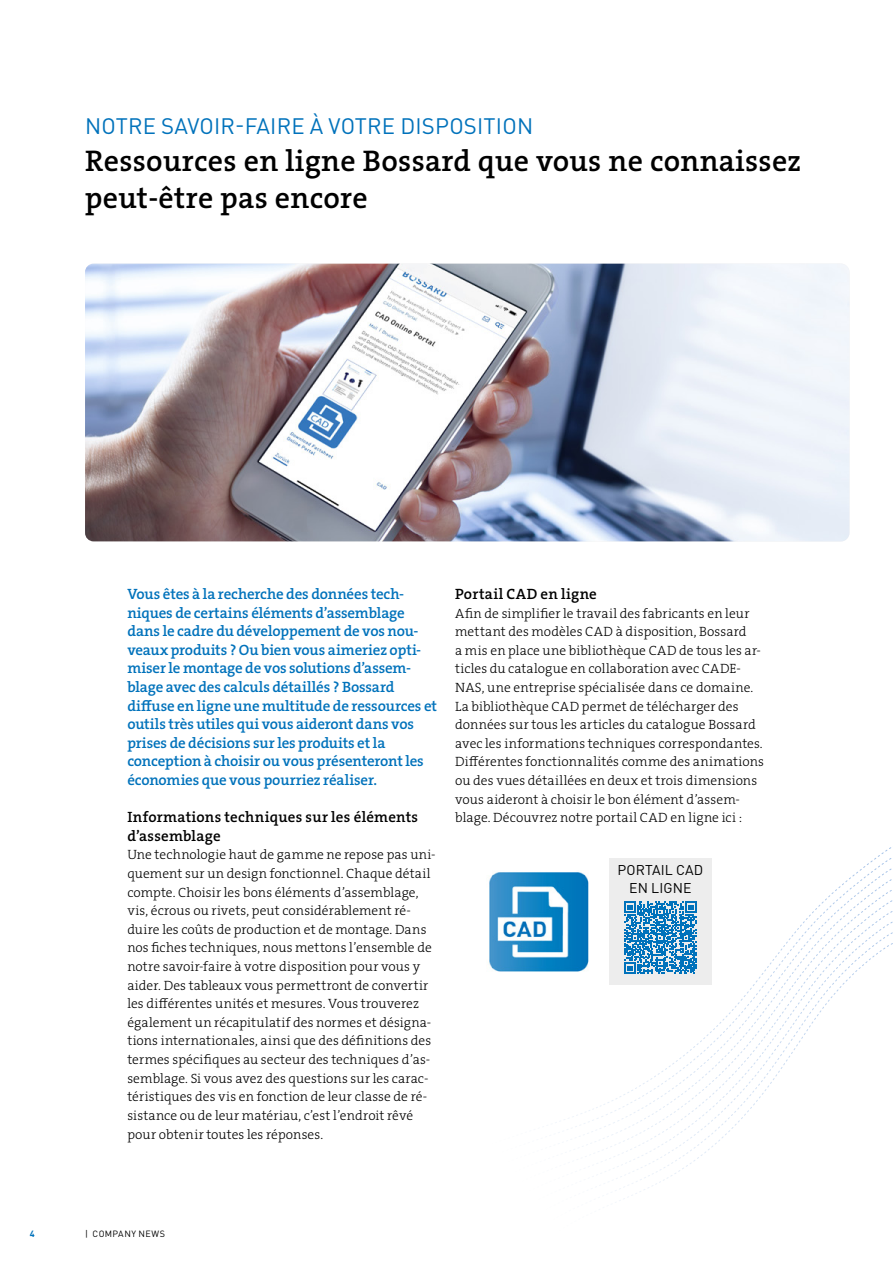
<style>
.page{position:relative;width:893px;height:1263px;background:#fff}
.page>*{position:absolute;margin:0;border:0;box-sizing:border-box;transform-origin:0 0}
.t1{font:30px/37.2px "The Serif HP6 Se Bld";letter-spacing:.01em;color:#000}
.t2{font:22.2px "DINOT";letter-spacing:.01em;color:#0072bb}
.t3{font:15px/18.6px "The Serif HP6 Se Bld";letter-spacing:-.01em;color:#0072bb}
.t4{font:15px/18.6px "The Serif HP6 Se Bld";letter-spacing:.015em;color:#000}
.t5{font:14.1px/18px "DINOT";letter-spacing:.01em;color:#000;text-align:center}
.t6{font:13.5px/18.6px "The Serif HP3 Lig";letter-spacing:.005em;color:#000}
.t7{font:9px "DINOT";letter-spacing:.045em;color:#000}
.t8{font:700 9px "DINOT";color:#0072bb}
</style>
<div class="page">
<svg style="left:556px;top:847px;width:337px;height:356px"></svg>
<img style="left:489px;top:871px;width:101px;height:102px">
<img style="left:85px;top:264px;width:764px;height:277px">
<h2 class="t2" style="left:85px;top:111px;width:450px">NOTRE SAVOIR-FAIRE À VOTRE DISPOSITION</h2>
<h1 class="t1" style="left:85px;top:142px;width:718px">Ressources en ligne Bossard que vous ne connaissez peut-être pas encore</h1>
<p class="t3" style="left:127px;top:585px;width:311px">Vous êtes à la recherche des données tech&shy;niques de certains éléments d’assemblage dans le cadre du développement de vos nou&shy;veaux produits ? Ou bien vous aimeriez opti&shy;miser le montage de vos solutions d’assem&shy;blage avec des calculs détaillés ? Bossard diffuse en ligne une multitude de ressources et outils très utiles qui vous aideront dans vos prises de décisions sur les produits et la conception à choisir ou vous présenteront les économies que vous pourriez réaliser.</p>
<p class="t4" style="left:127px;top:808px;width:292px">Informations techniques sur les éléments d’assemblage</p>
<p class="t6" style="left:127px;top:846px;width:310px">Une technologie haut de gamme ne repose pas uni&shy;quement sur un design fonctionnel. Chaque détail compte. Choisir les bons éléments d’assemblage, vis, écrous ou rivets, peut considérablement ré&shy;duire les coûts de production et de montage. Dans nos fiches techniques, nous mettons l’ensemble de notre savoir-faire à votre disposition pour vous y aider. Des tableaux vous permettront de convertir les différentes unités et mesures. Vous trouverez également un récapitulatif des normes et désigna&shy;tions internationales, ainsi que des définitions des termes spécifiques au secteur des techniques d’as&shy;semblage. Si vous avez des questions sur les carac&shy;téristiques des vis en fonction de leur classe de ré&shy;sistance ou de leur matériau, c’est l’endroit rêvé pour obtenir toutes les réponses.</p>
<p class="t4" style="left:455px;top:585px;width:143px">Portail CAD en ligne</p>
<p class="t6" style="left:455px;top:604px;width:310px">Afin de simplifier le travail des fabricants en leur mettant des modèles CAD à disposition, Bossard<br>a mis en place une bibliothèque CAD de tous les ar&shy;ticles du catalogue en collaboration avec CADE-NAS, une entreprise spécialisée dans ce domaine.<br>La bibliothèque CAD permet de télécharger des données sur tous les articles du catalogue Bossard avec les informations techniques correspondantes.<br>Différentes fonctionnalités comme des animations ou des vues détaillées en deux et trois dimensions vous aideront à choisir le bon élément d’assem&shy;blage. Découvrez notre portail CAD en ligne ici :</p>
<p class="t5" style="left:617px;top:861px;width:87px">PORTAIL CAD<br>EN LIGNE</p>
<p class="t8" style="left:30px;top:1227px;width:6px">4</p>
<p class="t7" style="left:85px;top:1227px;width:82px">| COMPANY NEWS</p>
</div>
